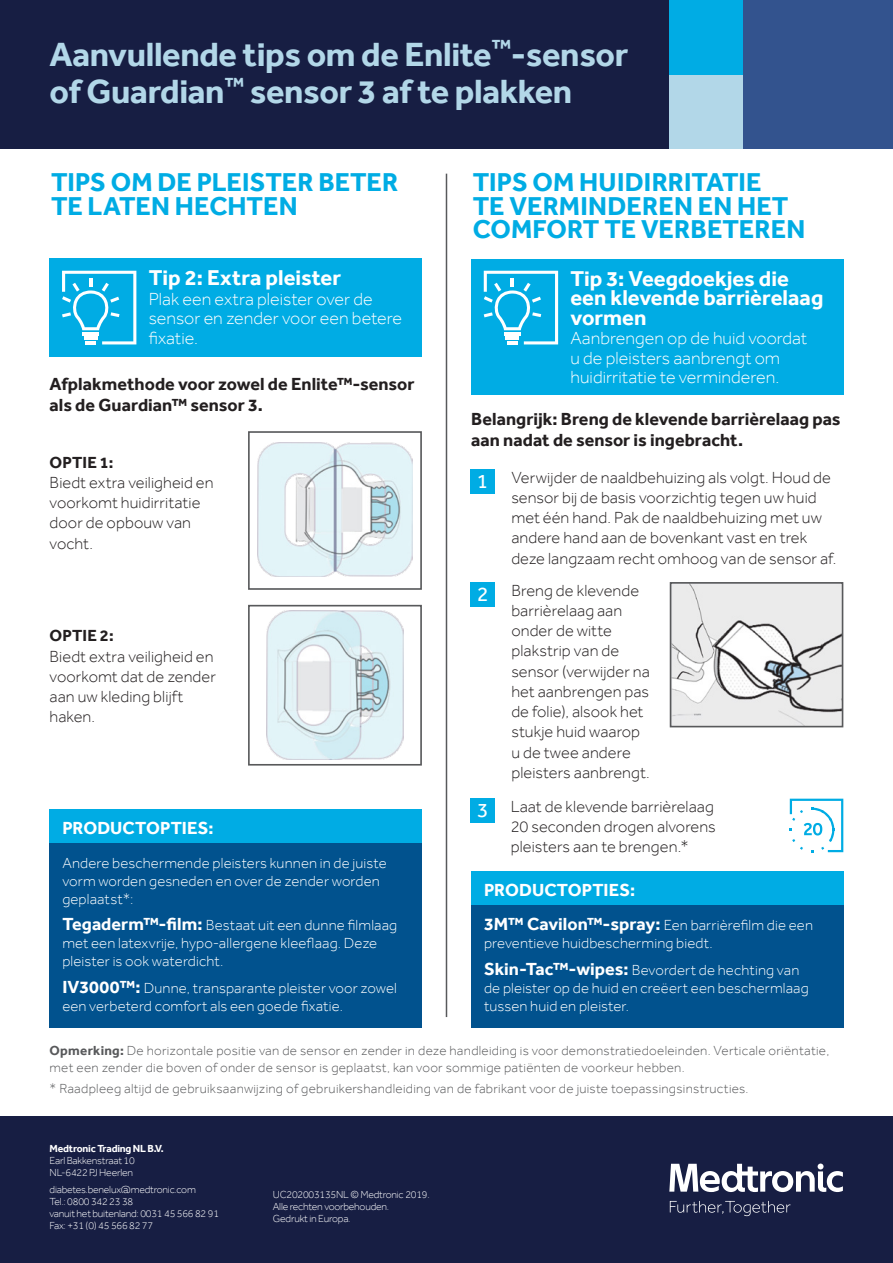
<style>
.page{position:relative;width:893px;height:1263px;background:#fff}
.page>*{position:absolute;margin:0;border:0;box-sizing:border-box;transform-origin:0 0}
.t1{font:700 34.5px/37.7px "Effra";letter-spacing:-.01em;color:#b2d7e8}
.t2{font:700 26.55px/23.5px "Effra";letter-spacing:.005em;color:#00ace4}
.t3{font:700 22.05px/19.5px "Effra";color:#fff}
.t4{font:20.85px "Effra";color:#fff}
.t5{font:20.7px "Effra";color:#fff}
.t6{font:300 18px/19.5px "Effra";color:#fff}
.t7{font:700 18px/21px "Effra";color:#231f20}
.t8{font:700 18px "Effra";letter-spacing:.005em;color:#fff}
.t9{font:300 16.5px/20.2px "Effra";letter-spacing:.005em;color:#231f20}
.t10{font:700 16.5px "Effra";letter-spacing:.01em;color:#231f20}
.t11{font:300 15px/18px "Effra";letter-spacing:.01em;color:#fff}
.t12{font:300 13.5px/16.5px "Effra";letter-spacing:.02em;color:#58595b}
.t13{font:300 10.5px/12px "Effra";letter-spacing:-.02em;color:#fff}
.t14{font:700 10.5px "Effra";letter-spacing:-.02em;color:#fff}
.s1{font-weight:700;font-size:18px}
.s2{font-weight:700}
</style>
<div class="page">
<div style="left:0;top:1116px;width:893px;height:147px;background:#171e43"></div>
<div style="left:0;top:0;width:669px;height:149px;background:#171e43"></div>
<div style="left:669px;top:74px;width:75px;height:75px;background:#b2d7e8"></div>
<div style="left:669px;top:0;width:75px;height:74px;background:#00ace4"></div>
<div style="left:744px;top:0;width:149px;height:149px;background:#33538e"></div>
<svg style="left:669px;top:1163px;width:174px;height:53px"></svg>
<div style="left:50px;top:809px;width:372px;height:91px;background:#00ace4"></div>
<div style="left:50px;top:843px;width:372px;height:185px;background:#01528e"></div>
<div style="left:471px;top:871px;width:372px;height:92px;background:#00ace4"></div>
<div style="left:471px;top:905px;width:372px;height:123px;background:#01528e"></div>
<img style="left:258px;top:443px;width:154px;height:134px">
<div style="left:248px;top:431px;width:174px;height:159px;border:2px solid #58595b"></div>
<img style="left:267px;top:611px;width:136px;height:148px">
<div style="left:248px;top:605px;width:174px;height:160px;border:2px solid #58595b"></div>
<div style="left:471px;top:259px;width:372px;height:135px;background:#00ace4"></div>
<svg style="left:484px;top:271px;width:74px;height:73px"></svg>
<div style="left:50px;top:259px;width:372px;height:98px;background:#00ace4"></div>
<svg style="left:62px;top:271px;width:74px;height:73px"></svg>
<div style="left:471px;top:469px;width:24px;height:24px;background:#00ace4"></div>
<div style="left:471px;top:583px;width:24px;height:24px;background:#00ace4"></div>
<div style="left:471px;top:799px;width:24px;height:24px;background:#00ace4"></div>
<img style="left:673px;top:585px;width:167px;height:139px">
<div style="left:670px;top:582px;width:173px;height:145px;border:2px solid #58595b"></div>
<svg style="left:790px;top:799px;width:53px;height:53px"></svg>
<hr style="left:446px;top:174px;width:1px;height:843px;background:#58595b">
<h1 class="t1" style="left:50px;top:35px;width:580px">Aanvullende tips om de Enlite<sup>™</sup>-sensor of Guardian<sup>™</sup> sensor 3 af te plakken</h1>
<h2 class="t2" style="left:51px;top:170px;width:349px">TIPS OM DE PLEISTER BETER<br>TE LATEN HECHTEN</h2>
<h2 class="t2" style="left:473px;top:170px;width:334px">TIPS OM HUIDIRRITATIE<br>TE VERMINDEREN EN HET<br>COMFORT TE VERBETEREN</h2>
<h3 class="t3" style="left:149px;top:268px;width:194px">Tip 2: Extra pleister</h3>
<p class="t6" style="left:149px;top:289px;width:255px">Plak een extra pleister over de sensor en zender voor een betere fixatie.</p>
<p class="t7" style="left:50px;top:373px;width:366px">Afplakmethode voor zowel de Enlite™-sensor als de Guardian™ sensor 3.</p>
<p class="t10" style="left:50px;top:452px;width:65px">OPTIE 1:</p>
<p class="t9" style="left:50px;top:472px;width:165px">Biedt extra veiligheid en voorkomt huidirritatie door de opbouw van vocht.</p>
<p class="t10" style="left:50px;top:626px;width:66px">OPTIE 2:</p>
<p class="t9" style="left:50px;top:646px;width:168px">Biedt extra veiligheid en voorkomt dat de zender aan uw kleding blijft haken.</p>
<p class="t8" style="left:62px;top:817px;width:153px">PRODUCTOPTIES:</p>
<p class="t11" style="left:62px;top:853px;width:326px">Andere beschermende pleisters kunnen in de juiste vorm worden gesneden en over de zender worden geplaatst*:</p>
<p class="t11" style="left:62px;top:916px;width:336px"><span class="s1">Tegaderm™-film:</span> Bestaat uit een dunne filmlaag met een latexvrije, hypo-allergene kleeflaag. Deze pleister is ook waterdicht.</p>
<p class="t11" style="left:62px;top:979px;width:336px"><span class="s1">IV3000™:</span> Dunne, transparante pleister voor zowel een verbeterd comfort als een goede fixatie.</p>
<h3 class="t3" style="left:570px;top:268px;width:254px">Tip 3: Veegdoekjes die een klevende barrièrelaag vormen</h3>
<p class="t6" style="left:570px;top:328px;width:238px">Aanbrengen op de huid voordat u de pleisters aanbrengt om huidirritatie te verminderen.</p>
<p class="t7" style="left:471px;top:408px;width:371px">Belangrijk: Breng de klevende barrièrelaag pas aan nadat de sensor is ingebracht.</p>
<p class="t5" style="left:477px;top:468px;width:13px">1</p>
<p class="t9" style="left:511px;top:467px;width:326px">Verwijder de naaldbehuizing als volgt. Houd de sensor bij de basis voorzichtig tegen uw huid met één hand. Pak de naaldbehuizing met uw andere hand aan de bovenkant vast en trek deze langzaam recht omhoog van de sensor af.</p>
<p class="t4" style="left:477px;top:582px;width:13px">2</p>
<p class="t9" style="left:511px;top:580px;width:140px">Breng de klevende barrièrelaag aan onder de witte plakstrip van de sensor (verwijder na het aanbrengen pas de folie), alsook het stukje huid waarop u de twee andere pleisters aanbrengt.</p>
<p class="t5" style="left:477px;top:798px;width:13px">3</p>
<p class="t9" style="left:511px;top:796px;width:207px">Laat de klevende barrièrelaag<br>20 seconden drogen alvorens pleisters aan te brengen.*</p>
<p class="t8" style="left:484px;top:879px;width:153px">PRODUCTOPTIES:</p>
<p class="t11" style="left:484px;top:916px;width:331px"><span class="s1">3M™ Cavilon™-spray:</span> Een barrièrefilm die een preventieve huidbescherming biedt.</p>
<p class="t11" style="left:484px;top:961px;width:326px"><span class="s1">Skin-Tac™-wipes:</span> Bevordert de hechting van de pleister op de huid en creëert een beschermlaag tussen huid en pleister.</p>
<p class="t12" style="left:50px;top:1042px;width:781px"><span class="s2">Opmerking:</span> De horizontale positie van de sensor en zender in deze handleiding is voor demonstratiedoeleinden. Verticale oriëntatie, met een zender die boven of onder de sensor is geplaatst, kan voor sommige patiënten de voorkeur hebben.</p>
<p class="t12" style="left:50px;top:1080px;width:700px">* Raadpleeg altijd de gebruiksaanwijzing of gebruikershandleiding van de fabrikant voor de juiste toepassingsinstructies.</p>
<p class="t14" style="left:50px;top:1143px;width:116px">Medtronic Trading NL B.V.</p>
<p class="t13" style="left:50px;top:1155px;width:87px">Earl Bakkenstraat 10<br>NL-6422 PJ Heerlen</p>
<p class="t13" style="left:50px;top:1183px;width:171px">diabetes.benelux@medtronic.com<br>Tel.: 0800 342 23 38<br>vanuit het buitenland: 0031 45 566 82 91<br>Fax: +31 (0) 45 566 82 77</p>
<p class="t13" style="left:273px;top:1189px;width:158px">UC202003135NL © Medtronic 2019.<br>Alle rechten voorbehouden.<br>Gedrukt in Europa.</p>
</div>
